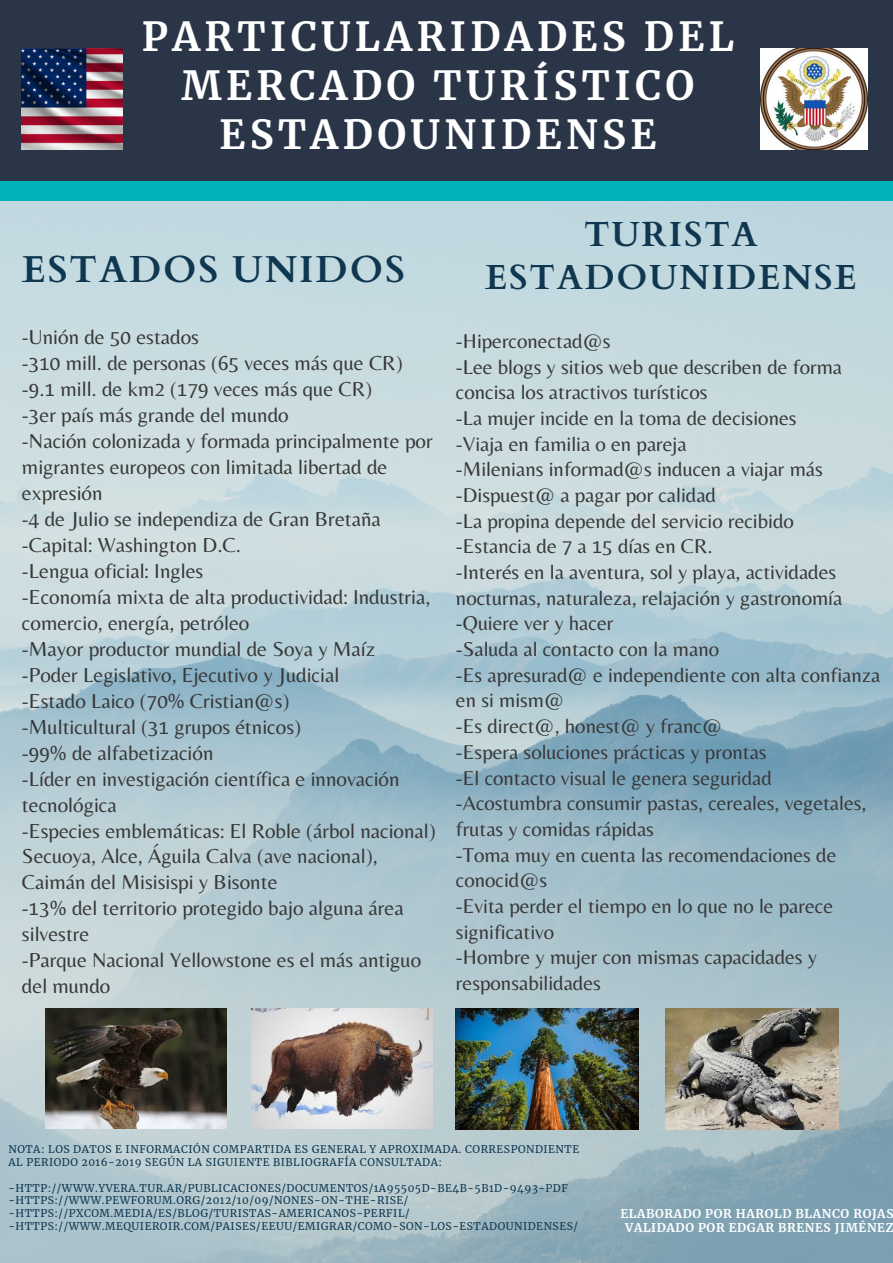
<style>
.page{position:relative;width:893px;height:1263px;background:#fff}
.page>*{position:absolute;margin:0;border:0;box-sizing:border-box;transform-origin:0 0}
.t1{font:700 39.6px/48.8px "Merriweather";letter-spacing:.11em;color:#fff;text-align:center}
.t2{font:700 37.5px "Cardo";letter-spacing:.05em;color:#0f3750}
.t3{font:700 34.88px/42.8px "Cardo";letter-spacing:.05em;color:#0f3750;text-align:center}
.t4{font:21px/26px "Belleza";color:#383838}
.t5{font:20.85px/25.7px "Belleza";color:#383838}
.t6{font:700 12px/14.9px "Merriweather";letter-spacing:.05em;color:#fff;text-align:center}
.t7{font:10.5px/13px "Merriweather";letter-spacing:.05em;color:#0f3750}
</style>
<div class="page">
<img style="left:0;top:181px;width:893px;height:1082px">
<div style="left:0;top:0;width:893px;height:181px;background:#2a3648"></div>
<div style="left:0;top:182px;width:893px;height:18px;background:#00b3b9"></div>
<img style="left:761px;top:48px;width:106px;height:102px">
<img style="left:22px;top:48px;width:100px;height:102px">
<img style="left:46px;top:1008px;width:181px;height:120px">
<img style="left:251px;top:1008px;width:181px;height:120px">
<img style="left:456px;top:1008px;width:182px;height:122px">
<img style="left:666px;top:1008px;width:172px;height:122px">
<h1 class="t1" style="left:142px;top:12px;width:594px">PARTICULARIDADES DEL<br>MERCADO TURÍSTICO<br>ESTADOUNIDENSE</h1>
<h2 class="t2" style="left:22px;top:245px;width:384px">ESTADOS UNIDOS</h2>
<p class="t4" style="left:22px;top:323px;width:415px">-Unión de 50 estados<br>-310 mill. de personas (65 veces más que CR) -9.1 mill. de km2 (179 veces más que CR)<br>-3er país más grande del mundo<br>-Nación colonizada y formada principalmente por migrantes europeos con limitada libertad de expresión<br>-4 de Julio se independiza de Gran Bretaña -Capital: Washington D.C.<br>-Lengua oficial: Ingles<br>-Economía mixta de alta productividad: Industria, comercio, energía, petróleo<br>-Mayor productor mundial de Soya y Maíz -Poder Legislativo, Ejecutivo y Judicial<br>-Estado Laico (70% Cristian@s)<br>-Multicultural (31 grupos étnicos)<br>-99% de alfabetización<br>-Líder en investigación científica e innovación tecnológica<br>-Especies emblemáticas: El Roble (árbol nacional)<br>Secuoya, Alce, Águila Calva (ave nacional), Caimán del Misisispi y Bisonte<br>-13% del territorio protegido bajo alguna área silvestre<br>-Parque Nacional Yellowstone es el más antiguo del mundo</p>
<h3 class="t3" style="left:485px;top:213px;width:373px">TURISTA<br>ESTADOUNIDENSE</h3>
<p class="t5" style="left:456px;top:328px;width:426px">-Hiperconectad@s<br>-Lee blogs y sitios web que describen de forma concisa los atractivos turísticos<br>-La mujer incide en la toma de decisiones<br>-Viaja en familia o en pareja<br>-Milenians informad@s inducen a viajar más -Dispuest@ a pagar por calidad<br>-La propina depende del servicio recibido<br>-Estancia de 7 a 15 días en CR.<br>-Interés en la aventura, sol y playa, actividades nocturnas, naturaleza, relajación y gastronomía -Quiere ver y hacer<br>-Saluda al contacto con la mano<br>-Es apresurad@ e independiente con alta confianza en si mism@<br>-Es direct@, honest@ y franc@<br>-Espera soluciones prácticas y prontas<br>-El contacto visual le genera seguridad -Acostumbra consumir pastas, cereales, vegetales, frutas y comidas rápidas<br>-Toma muy en cuenta las recomendaciones de conocid@s<br>-Evita perder el tiempo en lo que no le parece significativo<br>-Hombre y mujer con mismas capacidades y responsabilidades</p>
<p class="t7" style="left:8px;top:1142px;width:572px">NOTA: LOS DATOS E INFORMACIÓN COMPARTIDA ES GENERAL Y APROXIMADA. CORRESPONDIENTE<br>AL PERIODO 2016-2019 SEGÚN LA SIGUIENTE BIBLIOGRAFÍA CONSULTADA:</p>
<p class="t7" style="left:8px;top:1181px;width:571px">-HTTP://WWW.YVERA.TUR.AR/PUBLICACIONES/DOCUMENTOS/1A95505D-BE4B-5B1D-9493-PDF -HTTPS://WWW.PEWFORUM.ORG/2012/10/09/NONES-ON-THE-RISE/ -HTTPS://PXCOM.MEDIA/ES/BLOG/TURISTAS-AMERICANOS-PERFIL/ -HTTPS://WWW.MEQUIEROIR.COM/PAISES/EEUU/EMIGRAR/COMO-SON-LOS-ESTADOUNIDENSES/</p>
<p class="t6" style="left:620px;top:1206px;width:275px">ELABORADO POR HAROLD BLANCO ROJAS<br>VALIDADO POR EDGAR BRENES JIMÉNEZ</p>
</div>
